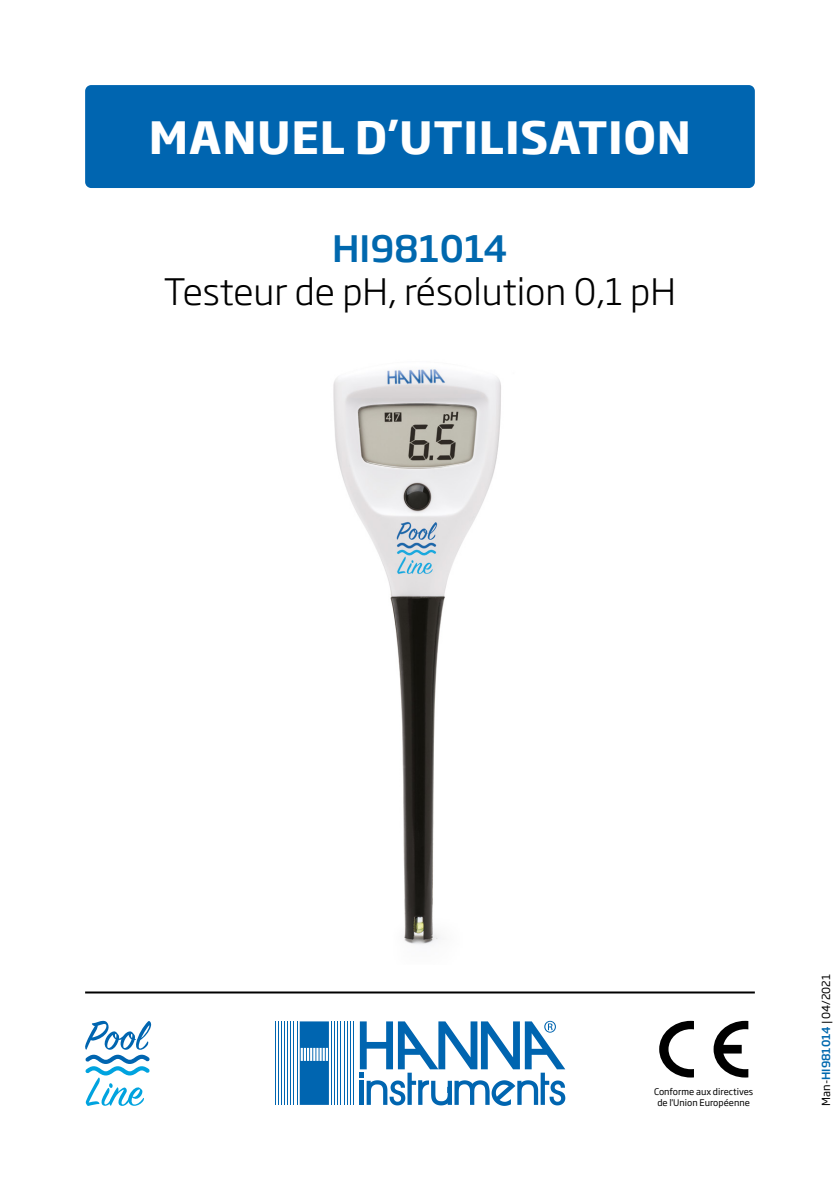
<style>
.page{position:relative;width:840px;height:1191px;background:#fff}
.page>*{position:absolute;margin:0;border:0;box-sizing:border-box;transform-origin:0 0}
.t1{font:700 44px "Soho Gothic Pro";letter-spacing:.015em;color:#fff}
.Ref___nom_instrument{font:300 36px "Soho Gothic Pro";color:#000}
.Ref___nom_instrument-2{font:500 36px "Soho Gothic Pro";color:#0068ae}
.t2{font:11px "Soho Gothic Pro";color:#000}
.t3{font:9px/10.8px "Soho Gothic Pro";color:#000;text-align:center}
.s1{font-weight:500;color:#0068ae}
</style>
<div class="page">
<hr style="left:85px;top:991px;width:669px;height:2px;background:#000">
<svg style="left:659px;top:1020px;width:34px;height:57px"></svg>
<svg style="left:713px;top:1020px;width:35px;height:57px"></svg>
<svg style="left:85px;top:1020px;width:66px;height:86px"></svg>
<hr style="left:353px;top:1021px;width:1px;height:83px;background:#0065b0">
<hr style="left:350px;top:1021px;width:1px;height:83px;background:#0065b0">
<hr style="left:346px;top:1021px;width:1px;height:83px;background:#0065b0">
<hr style="left:343px;top:1021px;width:1px;height:83px;background:#0065b0">
<hr style="left:340px;top:1021px;width:1px;height:83px;background:#0065b0">
<hr style="left:337px;top:1021px;width:1px;height:83px;background:#0065b0">
<hr style="left:334px;top:1021px;width:1px;height:83px;background:#0065b0">
<hr style="left:331px;top:1021px;width:1px;height:83px;background:#0065b0">
<hr style="left:296px;top:1021px;width:1px;height:83px;background:#0065b0">
<hr style="left:293px;top:1021px;width:1px;height:83px;background:#0065b0">
<hr style="left:290px;top:1021px;width:1px;height:83px;background:#0065b0">
<hr style="left:287px;top:1021px;width:1px;height:83px;background:#0065b0">
<hr style="left:284px;top:1021px;width:1px;height:83px;background:#0065b0">
<hr style="left:281px;top:1021px;width:1px;height:83px;background:#0065b0">
<hr style="left:277px;top:1021px;width:1px;height:83px;background:#0065b0">
<hr style="left:274px;top:1021px;width:1px;height:83px;background:#0065b0">
<svg style="left:299px;top:1021px;width:30px;height:83px;background:#2279ba"></svg>
<svg style="left:359px;top:1020px;width:206px;height:86px"></svg>
<div style="left:85px;top:85px;width:669px;height:103px;background:#0065b0;border-radius:6px"></div>
<img style="left:333px;top:369px;width:168px;height:576px">
<h1 class="t1" style="left:149px;top:103px;width:543px">MANUEL D’UTILISATION</h1>
<p class="Ref___nom_instrument-2" style="left:332px;top:220px;width:177px">HI981014</p>
<p class="Ref___nom_instrument" style="left:164px;top:264px;width:513px">Testeur de pH, résolution 0,1 pH</p>
<p class="t3" style="left:653px;top:1086px;width:100px">Conforme aux directives de l'Union Européenne</p>
<p class="t2" style="left:817px;top:1106px;width:134px;rotate:-90deg">Man-<span class="s1">HI981014</span> | 04/2021</p>
</div>
